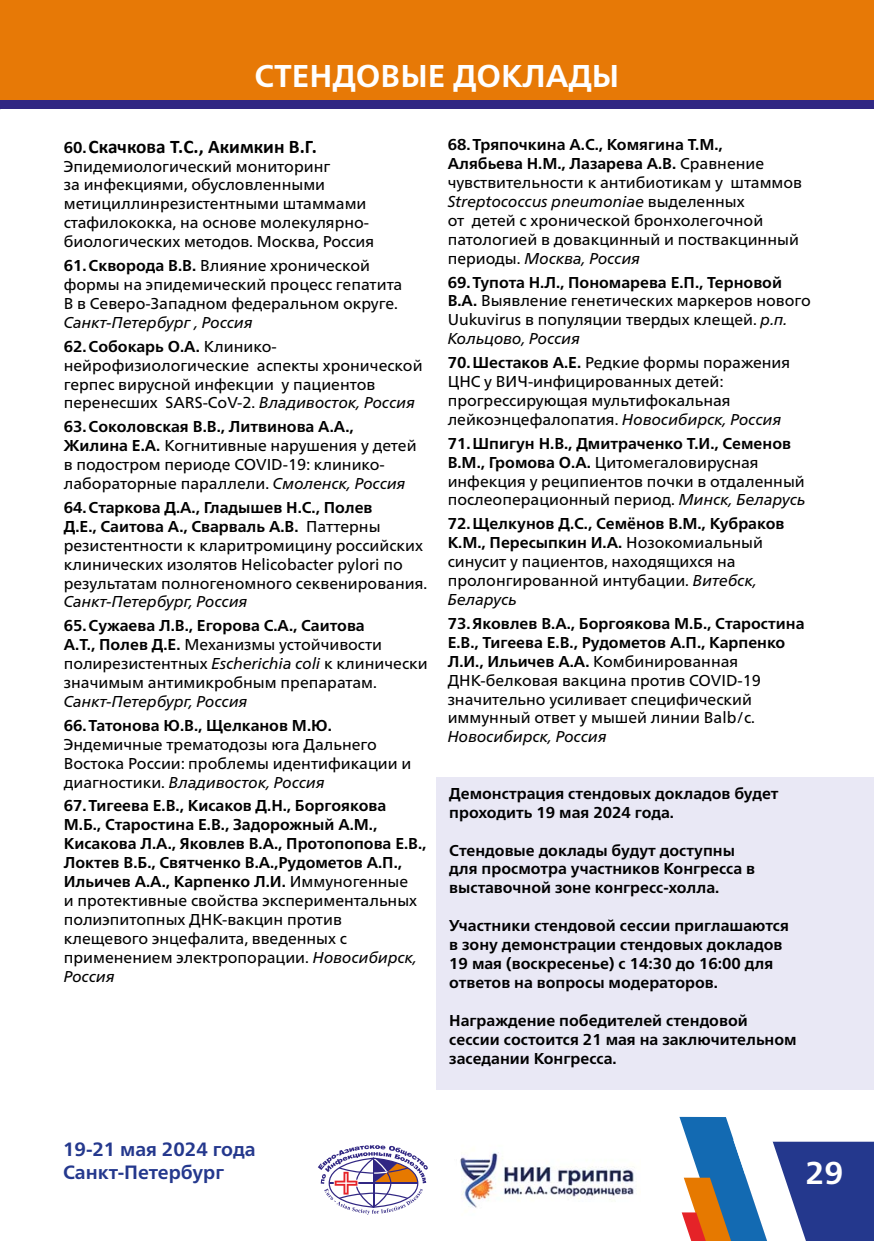
<style>
.page{position:relative;width:874px;height:1241px;background:#fff}
.page>*{position:absolute;margin:0;border:0;box-sizing:border-box;transform-origin:0 0}
.t1{font:700 31.5px "Frutiger Neue LTCYR";color:#fff}
.t2{font:700 19.25px/23.1px "Frutiger Neue LTCYR";color:#24388d}
.t3{font:700 19.25px "Calibri";color:#000}
.t4{font:15.75px/18.9px "Frutiger Neue LTCYR";color:#000}
.t5{font:700 15.75px/18.9px "Frutiger Neue LTCYR";color:#000}
.t6{font:italic 15.75px/23.8px "Frutiger Neue LTCYR";color:#000}
.s1{font-family:"Frutiger Neue LTCYR";font-size:15.75px}
.s2{font-weight:700}
.s3{font-weight:700;font-style:normal}
.s4{font-style:normal}
.s5{font-style:italic}
.s6{font-weight:400}
.s7{font-weight:400;font-style:italic}
</style>
<div class="page">
<div style="left:0;top:0;width:873px;height:99px;background:#e77906"></div>
<img style="left:460px;top:1152px;width:174px;height:56px">
<svg style="left:318px;top:1145px;width:110px;height:69px"></svg>
<svg style="left:679px;top:1116px;width:194px;height:124px"></svg>
<div style="left:0;top:100px;width:873px;height:9px;background:#312783"></div>
<div style="left:436px;top:776px;width:437px;height:313px;background:#e9e8f5"></div>
<h1 class="t1" style="left:254px;top:58px;width:366px">СТЕНДОВЫЕ ДОКЛАДЫ</h1>
<p class="t3" style="left:64px;top:133px;width:254px"><span class="s1">60.</span>Скачкова Т.С., Акимкин В.Г.</p>
<p class="t4" style="left:64px;top:156px;width:312px">Эпидемиологический мониторинг<br>за инфекциями, обусловленными метициллинрезистентными штаммами стафилококка, на основе молекулярно&shy;биологических методов. Москва, Россия</p>
<p class="t4" style="left:64px;top:256px;width:340px"><span class="s2">61.Скворода В.В.</span> Влияние хронической формы на эпидемический процесс гепатита<br>В в Северо-Западном федеральном округе.</p>
<p class="t6" style="left:64px;top:310px;width:214px">Санкт-Петербург , Россия<br><span class="s3">62.Собокарь О.А.</span> <span class="s4">Клинико-</span></p>
<p class="t4" style="left:64px;top:355px;width:360px">нейрофизиологические аспекты хронической герпес вирусной инфекции у пациентов перенесших SARS-CoV-2. <span class="s5">Владивосток, Россия</span></p>
<p class="t4" style="left:64px;top:417px;width:354px"><span class="s2">63.Соколовская В.В., Литвинова А.А., Жилина Е.А.</span> Когнитивные нарушения у детей в подостром периоде COVID-19: клинико&shy;лабораторные параллели. <span class="s5">Смоленск, Россия</span></p>
<p class="t4" style="left:64px;top:498px;width:365px"><span class="s2">64.Старкова Д.А., Гладышев Н.С., Полев<br>Д.Е., Саитова А., Сварваль А.В.</span> Паттерны резистентности к кларитромицину российских клинических изолятов Helicobacter pylori по результатам полногеномного секвенирования.</p>
<p class="t6" style="left:64px;top:590px;width:185px">Санкт-Петербург, Россия</p>
<p class="t4" style="left:64px;top:616px;width:365px"><span class="s2">65.Сужаева Л.В., Егорова С.А., Саитова<br>А.Т., Полев Д.Е.</span> Механизмы устойчивости полирезистентных <span class="s5">Escherichia coli</span> к клинически значимым антимикробным препаратам.</p>
<p class="t6" style="left:64px;top:689px;width:185px">Санкт-Петербург, Россия</p>
<p class="t5" style="left:64px;top:715px;width:269px">66.Татонова Ю.В., Щелканов М.Ю.</p>
<p class="t4" style="left:64px;top:734px;width:349px">Эндемичные трематодозы юга Дальнего<br>Востока России: проблемы идентификации и диагностики. <span class="s5">Владивосток, Россия</span></p>
<p class="t5" style="left:64px;top:796px;width:364px">67.Тигеева Е.В., Кисаков Д.Н., Боргоякова М.Б., Старостина Е.В., Задорожный А.М., Кисакова Л.А., Яковлев В.А., Протопопова Е.В., Локтев В.Б., Святченко В.А.,Рудометов А.П., Ильичев А.А., Карпенко Л.И. <span class="s6">Иммуногенные<br>и протективные свойства экспериментальных полиэпитопных ДНК-вакцин против клещевого энцефалита, введенных с применением электропорации.</span> <span class="s7">Новосибирск, Россия</span></p>
<p class="t4" style="left:447px;top:135px;width:356px"><span class="s2">68.Тряпочкина А.С., Комягина Т.М.,<br>Алябьева Н.М., Лазарева А.В.</span> Сравнение чувствительности к антибиотикам у штаммов <span class="s5">Streptococcus pneumoniae</span> выделенных<br>от детей с хронической бронхолегочной патологией в довакцинный и поствакцинный периоды. <span class="s5">Москва, Россия</span></p>
<p class="t4" style="left:447px;top:272px;width:364px"><span class="s2">69.Тупота Н.Л., Пономарева Е.П., Терновой В.А.</span> Выявление генетических маркеров нового Uukuvirus в популяции твердых клещей. <span class="s5">р.п.<br>Кольцово, Россия</span></p>
<p class="t4" style="left:447px;top:353px;width:344px"><span class="s2">70.Шестаков А.Е.</span> Редкие формы поражения ЦНС у ВИЧ-инфицированных детей: прогрессирующая мультифокальная лейкоэнцефалопатия. <span class="s5">Новосибирск, Россия</span></p>
<p class="t4" style="left:447px;top:433px;width:359px"><span class="s2">71.Шпигун Н.В., Дмитраченко Т.И., Семенов В.М., Громова О.А.</span> Цитомегаловирусная инфекция у реципиентов почки в отдаленный послеоперационный период. <span class="s5">Минск, Беларусь</span></p>
<p class="t4" style="left:447px;top:514px;width:338px"><span class="s2">72.Щелкунов Д.С., Семёнов В.М., Кубраков К.М., Пересыпкин И.А.</span> Нозокомиальный синусит у пациентов, находящихся на пролонгированной интубации. <span class="s5">Витебск, Беларусь</span></p>
<p class="t4" style="left:447px;top:613px;width:358px"><span class="s2">73.Яковлев В.А., Боргоякова М.Б., Старостина Е.В., Тигеева Е.В., Рудометов А.П., Карпенко Л.И., Ильичев А.А.</span> Комбинированная ДНК-белковая вакцина против COVID-19 значительно усиливает специфический иммунный ответ у мышей линии Balb/c.</p>
<p class="t6" style="left:447px;top:724px;width:160px">Новосибирск, Россия</p>
<p class="t5" style="left:449px;top:783px;width:330px">Демонстрация стендовых докладов будет проходить 19 мая 2024 года.</p>
<p class="t5" style="left:449px;top:840px;width:307px">Стендовые доклады будут доступны для просмотра участников Конгресса в выставочной зоне конгресс-холла.</p>
<p class="t5" style="left:449px;top:916px;width:341px">Участники стендовой сессии приглашаются в зону демонстрации стендовых докладов 19 мая (воскресенье) с 14:30 до 16:00 для ответов на вопросы модераторов.</p>
<p class="t5" style="left:449px;top:1010px;width:349px">Награждение победителей стендовой сессии состоится 21 мая на заключительном заседании Конгресса.</p>
<p class="t2" style="left:63px;top:1137px;width:194px">19-21 мая 2024 года<br>Санкт-Петербург</p>
<h1 class="t1" style="left:805px;top:1154px;width:39px">29</h1>
</div>
